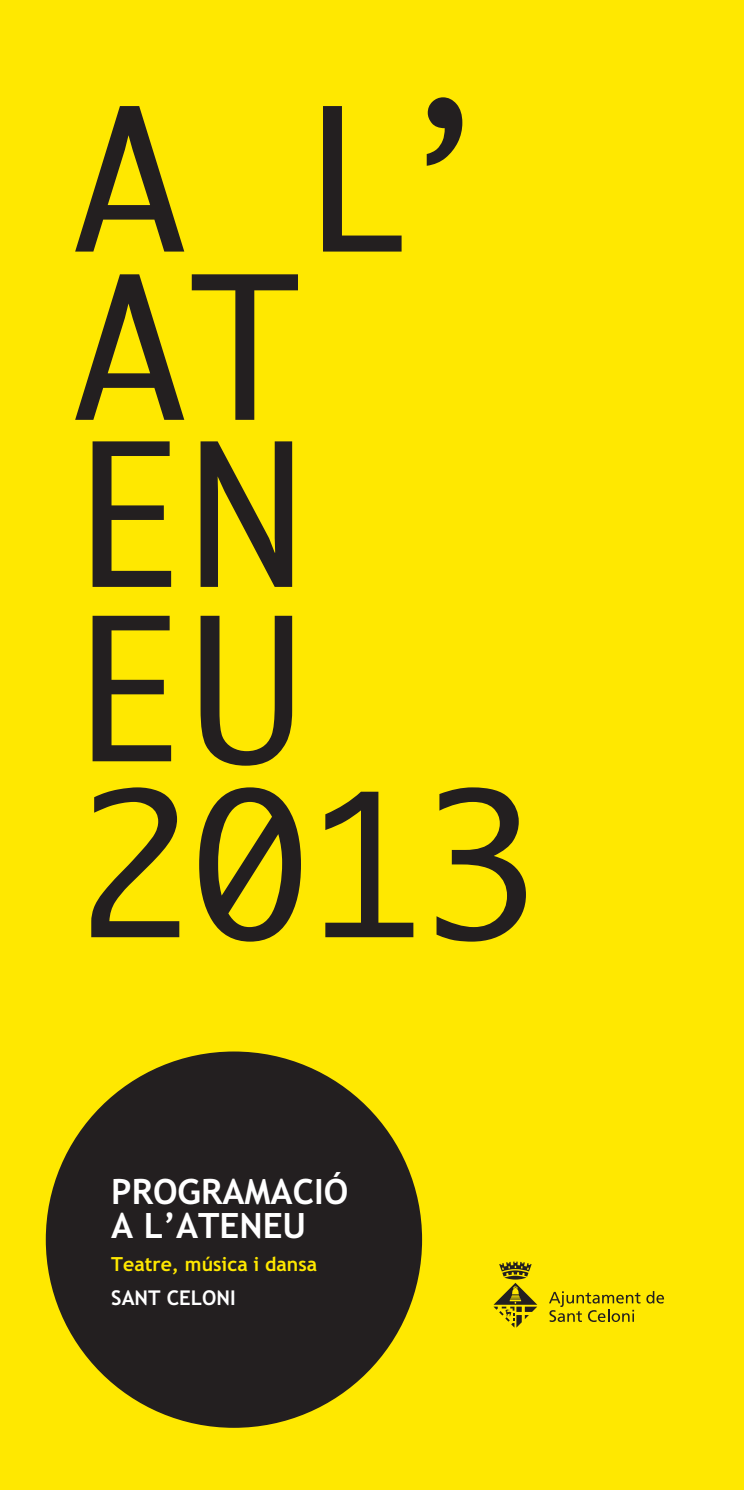
<style>
.page{position:relative;width:744px;height:1490px;background:#fff}
.page>*{position:absolute;margin:0;border:0;box-sizing:border-box;transform-origin:0 0}
.t1{font:191.88px/171.2px "Monaco";color:#231f20}
.t2{font:700 34.88px/34.4px "Trebuchet MS";color:#fff}
.t3{font:700 20.38px "Trebuchet MS";color:#fff}
.t4{font:700 19.5px "Trebuchet MS";color:#ffe800}
</style>
<div class="page">
<div style="left:0;top:0;width:744px;height:1489px;background:#ffe800"></div>
<div style="left:46px;top:1051px;width:376px;height:376px;background:#231f20;border-radius:50%"></div>
<svg style="left:646px;top:1291px;width:18px;height:12px"></svg>
<svg style="left:549px;top:1291px;width:91px;height:30px"></svg>
<svg style="left:499px;top:1261px;width:32px;height:15px"></svg>
<svg style="left:504px;top:1275px;width:22px;height:4px"></svg>
<svg style="left:493px;top:1283px;width:44px;height:44px"></svg>
<h1 class="t1" style="left:72px;top:94px;width:467px">A L’<br>AT<br>EN<br>EU<br>2013</h1>
<p class="t2" style="left:111px;top:1177px;width:238px">PROGRAMACIÓ<br>A L’ATENEU</p>
<p class="t4" style="left:111px;top:1256px;width:207px">Teatre, música i dansa</p>
<p class="t3" style="left:111px;top:1289px;width:126px">SANT CELONI</p>
</div>
